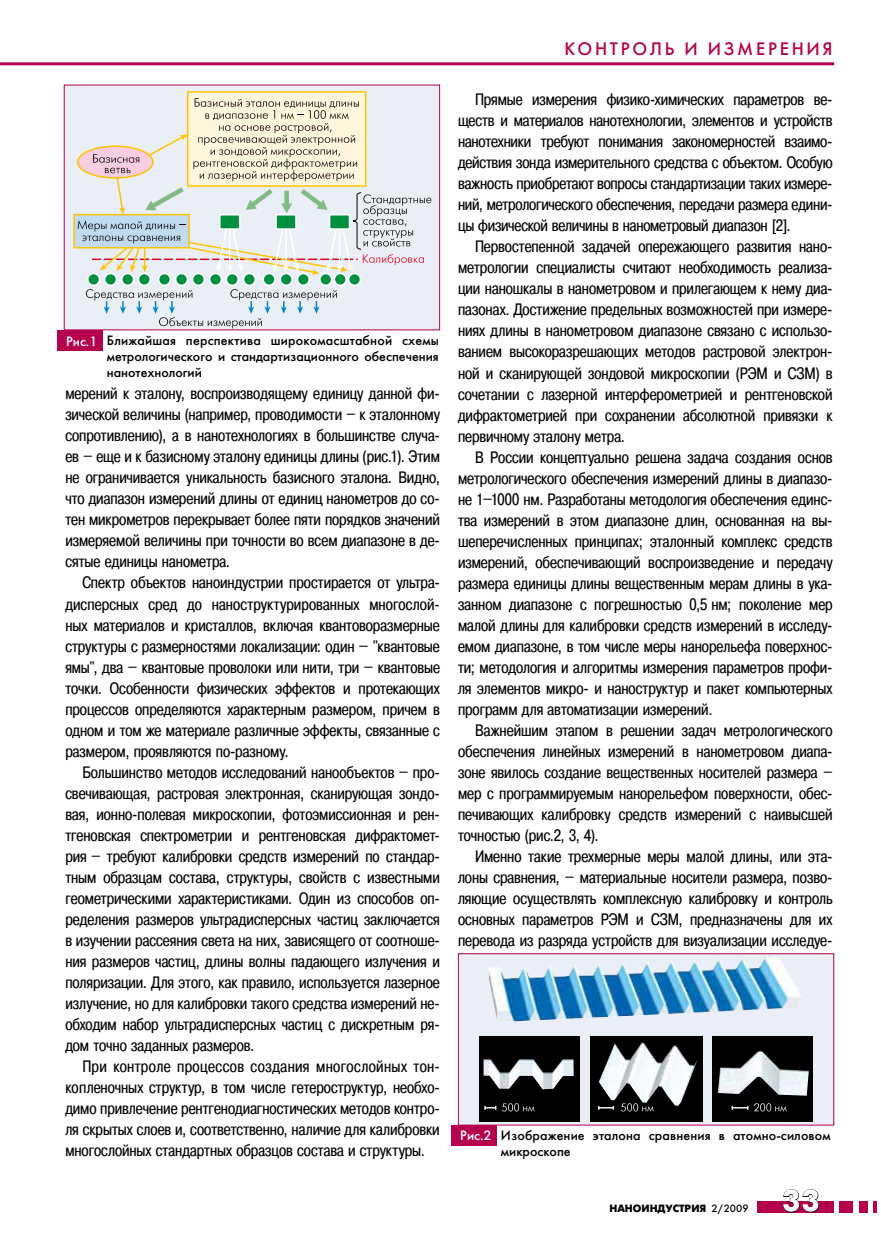
<style>
.page{position:relative;width:881px;height:1234px;background:#fff}
.page>*{position:absolute;margin:0;border:0;box-sizing:border-box;transform-origin:0 0}
.t1{font:700 30px "Futuris C";color:#fff}
.t2{font:18px "Futuris C";letter-spacing:.185em;color:#b5004d}
.t3{font:16.5px/21px "Pragmatica Cond C";color:#000;text-align:justify}
.t4{font:13.5px/15.8px "Futuris C";color:#000;text-align:justify}
.t5{font:700 10.5px "Futuris C";color:#000}
.s1{color:#fff}
.s2{font-weight:400}
</style>
<div class="page">
<hr style="left:0;top:62px;width:833px;height:3px;background:#b5004d">
<div style="left:757px;top:1201px;width:76px;height:11px;background:#b5004d"></div>
<div style="left:838px;top:1201px;width:14px;height:11px;background:#b5004d"></div>
<div style="left:858px;top:1201px;width:9px;height:11px;background:#b5004d"></div>
<svg style="left:873px;top:1201px;width:2px;height:11px"></svg>
<svg style="left:782px;top:1189px;width:36px;height:23px"></svg>
<div style="left:64px;top:85px;width:375px;height:245px;background:#eaeef7"></div>
<div style="left:88px;top:273px;width:11px;height:12px;background:#00903f;border-radius:50%"></div>
<div style="left:87px;top:273px;width:13px;height:13px;border:2px solid #fff;border-radius:50%"></div>
<div style="left:105px;top:273px;width:11px;height:12px;background:#00903f;border-radius:50%"></div>
<div style="left:104px;top:273px;width:13px;height:13px;border:2px solid #fff;border-radius:50%"></div>
<div style="left:122px;top:273px;width:11px;height:12px;background:#00903f;border-radius:50%"></div>
<div style="left:121px;top:273px;width:13px;height:13px;border:2px solid #fff;border-radius:50%"></div>
<div style="left:138px;top:273px;width:12px;height:12px;background:#00903f;border-radius:50%"></div>
<div style="left:138px;top:273px;width:13px;height:13px;border:2px solid #fff;border-radius:50%"></div>
<div style="left:158px;top:273px;width:12px;height:12px;background:#00903f;border-radius:50%"></div>
<div style="left:158px;top:273px;width:13px;height:13px;border:2px solid #fff;border-radius:50%"></div>
<div style="left:175px;top:273px;width:12px;height:12px;background:#00903f;border-radius:50%"></div>
<div style="left:175px;top:273px;width:13px;height:13px;border:2px solid #fff;border-radius:50%"></div>
<div style="left:192px;top:273px;width:12px;height:12px;background:#00903f;border-radius:50%"></div>
<div style="left:192px;top:273px;width:13px;height:13px;border:2px solid #fff;border-radius:50%"></div>
<div style="left:209px;top:273px;width:12px;height:12px;background:#00903f;border-radius:50%"></div>
<div style="left:209px;top:273px;width:13px;height:13px;border:2px solid #fff;border-radius:50%"></div>
<div style="left:226px;top:273px;width:12px;height:12px;background:#00903f;border-radius:50%"></div>
<div style="left:225px;top:273px;width:14px;height:13px;border:2px solid #fff;border-radius:50%"></div>
<div style="left:243px;top:273px;width:12px;height:12px;background:#00903f;border-radius:50%"></div>
<div style="left:243px;top:273px;width:13px;height:13px;border:2px solid #fff;border-radius:50%"></div>
<div style="left:263px;top:273px;width:12px;height:12px;background:#00903f;border-radius:50%"></div>
<div style="left:262px;top:273px;width:14px;height:13px;border:2px solid #fff;border-radius:50%"></div>
<div style="left:280px;top:273px;width:12px;height:12px;background:#00903f;border-radius:50%"></div>
<div style="left:279px;top:273px;width:14px;height:13px;border:2px solid #fff;border-radius:50%"></div>
<div style="left:297px;top:273px;width:12px;height:12px;background:#00903f;border-radius:50%"></div>
<div style="left:296px;top:273px;width:14px;height:13px;border:2px solid #fff;border-radius:50%"></div>
<div style="left:320px;top:273px;width:11px;height:12px;background:#00903f;border-radius:50%"></div>
<div style="left:319px;top:273px;width:13px;height:13px;border:2px solid #fff;border-radius:50%"></div>
<div style="left:334px;top:273px;width:12px;height:12px;background:#00903f;border-radius:50%"></div>
<div style="left:333px;top:273px;width:14px;height:13px;border:2px solid #fff;border-radius:50%"></div>
<div style="left:348px;top:273px;width:12px;height:12px;background:#00903f;border-radius:50%"></div>
<div style="left:348px;top:273px;width:13px;height:13px;border:2px solid #fff;border-radius:50%"></div>
<div style="left:73px;top:214px;width:117px;height:34px;background:#c0dbf0;border:2px solid #fcc400"></div>
<div style="left:187px;top:91px;width:179px;height:96px;background:#fff5dd;border:2px solid #fcc400"></div>
<svg style="left:86px;top:289px;width:251px;height:39px"></svg>
<svg style="left:78px;top:98px;width:353px;height:177px"></svg>
<div style="left:57px;top:330px;width:45px;height:20px;background:#b5004d"></div>
<div style="left:458px;top:953px;width:375px;height:171px;background:#eaeef7"></div>
<div style="left:479px;top:1035px;width:100px;height:86px;background:#000"></div>
<div style="left:589px;top:1035px;width:113px;height:86px;background:#000"></div>
<div style="left:712px;top:1035px;width:100px;height:86px;background:#000"></div>
<img style="left:483px;top:957px;width:325px;height:148px">
<svg style="left:597px;top:1105px;width:17px;height:4px"></svg>
<svg style="left:484px;top:1102px;width:50px;height:9px"></svg>
<svg style="left:620px;top:1102px;width:33px;height:9px"></svg>
<svg style="left:731px;top:1102px;width:55px;height:9px"></svg>
<div style="left:451px;top:1124px;width:45px;height:20px;background:#b5004d"></div>
<p class="t4" style="left:107px;top:332px;width:333px;text-indent:-41px"><span class="s1">Рис.1</span> Ближайшая перспектива широкомасштабной схемы метрологического и стандартизационного обеспечения нанотехнологий</p>
<p class="t3" style="left:65px;top:383px;width:376px">мерений к эталону, воспроизводящему единицу данной фи&shy;зической величины (например, проводимости – к эталонному сопротивлению), а в нанотехнологиях в большинстве случа&shy;ев – еще и к базисному эталону единицы длины (рис.1). Этим не ограничивается уникальность базисного эталона. Видно, что диапазон измерений длины от единиц нанометров до со&shy;тен микрометров перекрывает более пяти порядков значений измеряемой величины при точности во всем диапазоне в де&shy;сятые единицы нанометра.</p>
<p class="t3" style="left:65px;top:572px;width:376px;text-indent:17px">Спектр объектов наноиндустрии простирается от ультра&shy;дисперсных сред до наноструктурированных многослой&shy;ных материалов и кристаллов, включая квантоворазмерные структуры с размерностями локализации: один – "квантовые ямы", два – квантовые проволоки или нити, три – квантовые точки. Особенности физических эффектов и протекающих процессов определяются характерным размером, причем в одном и том же материале различные эффекты, связанные с размером, проявляются по-разному.</p>
<p class="t3" style="left:65px;top:761px;width:376px;text-indent:17px">Большинство методов исследований нанообъектов – про&shy;свечивающая, растровая электронная, сканирующая зондо&shy;вая, ионно-полевая микроскопии, фотоэмиссионная и рен&shy;тгеновская спектрометрии и рентгеновская дифрактомет&shy;рия – требуют калибровки средств измерений по стандар&shy;тным образцам состава, структуры, свойств с известными геометрическими характеристиками. Один из способов оп&shy;ределения размеров ультрадисперсных частиц заключается в изучении рассеяния света на них, зависящего от соотноше&shy;ния размеров частиц, длины волны падающего излучения и поляризации. Для этого, как правило, используется лазерное излучение, но для калибровки такого средства измерений не&shy;обходим набор ультрадисперсных частиц с дискретным ря&shy;дом точно заданных размеров.</p>
<p class="t3" style="left:65px;top:1055px;width:376px;text-indent:17px">При контроле процессов создания многослойных тон&shy;копленочных структур, в том числе гетероструктур, необхо&shy;димо привлечение рентгенодиагностических методов контро&shy;ля скрытых слоев и, соответственно, наличие для калибровки многослойных стандартных образцов состава и структуры.</p>
<p class="t2" style="left:564px;top:38px;width:269px">контроль и измерен ия</p>
<p class="t3" style="left:458px;top:89px;width:376px;text-indent:17px">Прямые измерения физико-химических параметров ве&shy;ществ и материалов нанотехнологии, элементов и устройств нанотехники требуют понимания закономерностей взаимо&shy;действия зонда измерительного средства с объектом. Особую важность приобретают вопросы стандартизации таких измере&shy;ний, метрологического обеспечения, передачи размера едини&shy;цы физической величины в нанометровый диапазон [2].</p>
<p class="t3" style="left:458px;top:236px;width:376px;text-indent:17px">Первостепенной задачей опережающего развития нано&shy;метрологии специалисты считают необходимость реализа&shy;ции наношкалы в нанометровом и прилегающем к нему диа&shy;пазонах. Достижение предельных возможностей при измере&shy;ниях длины в нанометровом диапазоне связано с использо&shy;ванием высокоразрешающих методов растровой электрон&shy;ной и сканирующей зондовой микроскопии (РЭМ и СЗМ) в сочетании с лазерной интерферометрией и рентгеновской дифрактометрией при сохранении абсолютной привязки к первичному эталону метра.</p>
<p class="t3" style="left:458px;top:446px;width:376px;text-indent:17px">В России концептуально решена задача создания основ метрологического обеспечения измерений длины в диапазо&shy;не 1–1000 нм. Разработаны методология обеспечения единс&shy;тва измерений в этом диапазоне длин, основанная на вы&shy;шеперечисленных принципах; эталонный комплекс средств измерений, обеспечивающий воспроизведение и передачу размера единицы длины вещественным мерам длины в ука&shy;занном диапазоне с погрешностью 0,5 нм; поколение мер малой длины для калибровки средств измерений в исследу&shy;емом диапазоне, в том числе меры нанорельефа поверхнос&shy;ти; методология и алгоритмы измерения параметров профи&shy;ля элементов микро- и наноструктур и пакет компьютерных программ для автоматизации измерений.</p>
<p class="t3" style="left:458px;top:719px;width:376px;text-indent:17px">Важнейшим этапом в решении задач метрологического обеспечения линейных измерений в нанометровом диапа&shy;зоне явилось создание вещественных носителей размера – мер с программируемым нанорельефом поверхности, обес&shy;печивающих калибровку средств измерений с наивысшей точностью (рис.2, 3, 4).</p>
<p class="t3" style="left:458px;top:845px;width:376px;text-indent:17px">Именно такие трехмерные меры малой длины, или эта&shy;лоны сравнения, – материальные носители размера, позво&shy;ляющие осуществлять комплексную калибровку и контроль основных параметров РЭМ и СЗМ, предназначены для их перевода из разряда устройств для визуализации исследуе-</p>
<p class="t4" style="left:501px;top:1127px;width:331px;text-indent:-41px"><span class="s1">Рис.2</span> И зображение эталона сравнения в атомно-силовом микроскопе</p>
<p class="t5" style="left:609px;top:1202px;width:140px">НАНОИНДУСТРИЯ <span class="s2">2/2009</span></p>
<h1 class="t1" style="left:782px;top:1183px;width:39px">33</h1>
</div>
